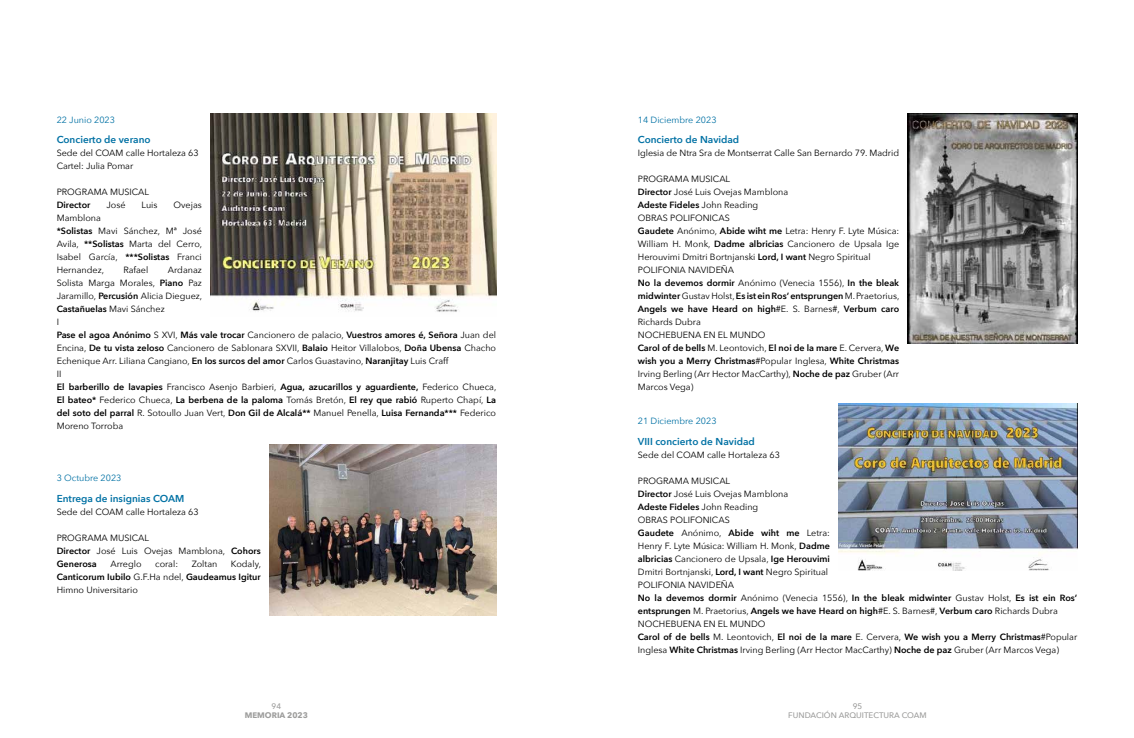
<style>
.page{position:relative;width:1134px;height:738px;background:#fff}
.page>*{position:absolute;margin:0;border:0;box-sizing:border-box;transform-origin:0 0}
.t1{font:600 10px "Avenir Next";color:#0071a4}
.t2{font:9px/13px "Avenir Next";color:#000}
.t3{font:9px "Avenir Next";color:#0071a4}
.t4{font:600 9px "Avenir Next";color:#000}
.t5{font:500 8px/9.6px "Avenir Next";color:#9d9d9c;text-align:center}
.t6{font:700 8px "Avenir Next";color:#9d9d9c}
.s1{font-weight:600}
</style>
<div class="page">
<img style="left:908px;top:113px;width:169px;height:230px">
<img style="left:838px;top:403px;width:239px;height:166px">
<img style="left:210px;top:113px;width:286px;height:199px">
<img style="left:269px;top:444px;width:227px;height:170px">
<p class="t3" style="left:57px;top:112px;width:60px">22 Junio 2023</p>
<p class="t1" style="left:57px;top:131px;width:95px">Concierto de verano</p>
<p class="t2" style="left:57px;top:146px;width:144px">Sede del COAM calle Hortaleza 63<br>Cartel: Julia Pomar</p>
<p class="t2" style="left:57px;top:185px;width:94px">PROGRAMA MUSICAL</p>
<p class="t4" style="left:57px;top:197px;width:35px">Director</p>
<p class="t2" style="left:106px;top:198px;width:21px">José</p>
<p class="t2" style="left:142px;top:198px;width:17px">Luis</p>
<p class="t2" style="left:174px;top:198px;width:30px">Ovejas</p>
<p class="t2" style="left:57px;top:211px;width:147px">Mamblona<br><span class="s1">*Solistas</span> Mavi Sánchez, Mª José<br>Avila, <span class="s1">**Solistas</span> Marta del Cerro,<br>Isabel García, <span class="s1">***Solistas</span> Franci<br>Hernandez,</p>
<p class="t2" style="left:123px;top:263px;width:26px">Rafael</p>
<p class="t2" style="left:57px;top:263px;width:441px;text-indent:111px">Ardanaz<br>Solista Marga Morales, <span class="s1">Piano</span> Paz<br>Jaramillo, <span class="s1">Percusión</span> Alicia Dieguez,<br><span class="s1">Castañuelas</span> Mavi Sánchez<br>I<br><span class="s1">Pase el agoa Anónimo</span> S XVI, <span class="s1">Más vale trocar</span> Cancionero de palacio, <span class="s1">Vuestros amores é, Señora</span> Juan del Encina, <span class="s1">De tu vista zeloso</span> Cancionero de Sablonara SXVII, <span class="s1">Balaio</span> Heitor Villalobos, <span class="s1">Doña Ubensa</span> Chacho Echenique Arr. Liliana Cangiano, <span class="s1">En los surcos del amor</span> Carlos Guastavino, <span class="s1">Naranjitay</span> Luis Craff<br>II<br><span class="s1">El barberillo de lavapies</span> Francisco Asenjo Barbieri, <span class="s1">Agua, azucarillos y aguardiente,</span> Federico Chueca, <span class="s1">El bateo*</span> Federico Chueca, <span class="s1">La berbena de la paloma</span> Tomás Bretón, <span class="s1">El rey que rabió</span> Ruperto Chapí, <span class="s1">La del soto del parral</span> R. Sotoullo Juan Vert, <span class="s1">Don Gil de Alcalá**</span> Manuel Penella, <span class="s1">Luisa Fernanda***</span> Federico Moreno Torroba</p>
<p class="t3" style="left:57px;top:470px;width:66px">3 Octubre 2023</p>
<p class="t1" style="left:57px;top:489px;width:129px">Entrega de insignias COAM</p>
<p class="t2" style="left:57px;top:504px;width:144px">Sede del COAM calle Hortaleza 63</p>
<p class="t2" style="left:57px;top:530px;width:206px">PROGRAMA MUSICAL<br><span class="s1">Director</span> José Luis Ovejas Mamblona, <span class="s1">Cohors<br>Generosa</span></p>
<p class="t2" style="left:57px;top:556px;width:206px;text-align:justify;text-indent:174px">Kodaly, <span class="s1">Canticorum Iubilo</span> G.F.Ha ndel, <span class="s1">Gaudeamus Igitur </span>Himno Universitario</p>
<p class="t2" style="left:110px;top:556px;width:33px">Arreglo</p>
<p class="t2" style="left:155px;top:556px;width:24px">coral:</p>
<p class="t2" style="left:192px;top:556px;width:27px">Zoltan</p>
<p class="t3" style="left:638px;top:112px;width:80px">14 Diciembre 2023</p>
<p class="t1" style="left:638px;top:131px;width:103px">Concierto de Navidad</p>
<p class="t2" style="left:638px;top:146px;width:263px">Iglesia de Ntra Sra de Montserrat Calle San Bernardo 79. Madrid</p>
<p class="t2" style="left:638px;top:172px;width:263px">PROGRAMA MUSICAL<br><span class="s1">Director</span> José Luis Ovejas Mamblona<br><span class="s1">Adeste Fideles</span> John Reading<br>OBRAS POLIFONICAS<br><span class="s1">Gaudete</span> Anónimo, <span class="s1">Abide wiht me</span> Letra: Henry F. Lyte Música:<br>William H. Monk, <span class="s1">Dadme albricias</span> Cancionero de Upsala Ige Herouvimi Dmitri Bortnjanski <span class="s1">Lord, I want</span> Negro Spiritual POLIFONIA NAVIDEÑA<br><span class="s1">No la devemos dormir</span> Anónimo (Venecia 1556), <span class="s1">In the bleak midwinter</span> Gustav Holst, <span class="s1">Es ist ein Ros’ entsprungen</span> M. Praetorius, <span class="s1">Angels we have Heard on high</span>#E. S. Barnes#, <span class="s1">Verbum caro </span>Richards Dubra<br>NOCHEBUENA EN EL MUNDO<br><span class="s1">Carol of de bells</span> M. Leontovich, <span class="s1">El noi de la mare</span> E. Cervera, <span class="s1">We wish you a Merry Christmas</span>#Popular Inglesa, <span class="s1">White Christmas </span>Irving Berling (Arr Hector MacCarthy), <span class="s1">Noche de paz</span> Gruber (Arr Marcos Vega)</p>
<p class="t3" style="left:638px;top:413px;width:80px">21 Diciembre 2023</p>
<p class="t1" style="left:638px;top:432px;width:118px">VIII concierto de Navidad</p>
<p class="t2" style="left:638px;top:447px;width:144px">Sede del COAM calle Hortaleza 63</p>
<p class="t2" style="left:638px;top:473px;width:441px">PROGRAMA MUSICAL<br><span class="s1">Director</span> José Luis Ovejas Mamblona<br><span class="s1">Adeste Fideles</span> John Reading<br>OBRAS POLIFONICAS<br><span class="s1">Gaudete</span> Anónimo, <span class="s1">Abide wiht me</span> Letra:<br>Henry F. Lyte Música: William H. Monk, <span class="s1">Dadme<br>albricias</span> Cancionero de Upsala, <span class="s1">Ige Herouvimi<br></span>Dmitri Bortnjanski, <span class="s1">Lord, I want</span> Negro Spiritual<br>POLIFONIA NAVIDEÑA<br><span class="s1">No la devemos dormir</span> Anónimo (Venecia 1556), <span class="s1">In the bleak midwinter</span> Gustav Holst, <span class="s1">Es ist ein Ros’ entsprungen</span> M. Praetorius, <span class="s1">Angels we have Heard on high</span>#E. S. Barnes#, <span class="s1">Verbum caro</span> Richards Dubra NOCHEBUENA EN EL MUNDO<br><span class="s1">Carol of de bells</span> M. Leontovich, <span class="s1">El noi de la mare</span> E. Cervera, <span class="s1">We wish you a Merry Christmas</span>#Popular Inglesa <span class="s1">White Christmas</span> Irving Berling (Arr Hector MacCarthy) <span class="s1">Noche de paz</span> Gruber (Arr Marcos Vega)</p>
<p class="t5" style="left:272px;top:700px;width:11px">94</p>
<p class="t6" style="left:245px;top:708px;width:65px">MEMORIA 2023</p>
<p class="t5" style="left:788px;top:700px;width:140px">95<br>FUNDACIÓN ARQUITECTURA COAM</p>
</div>
